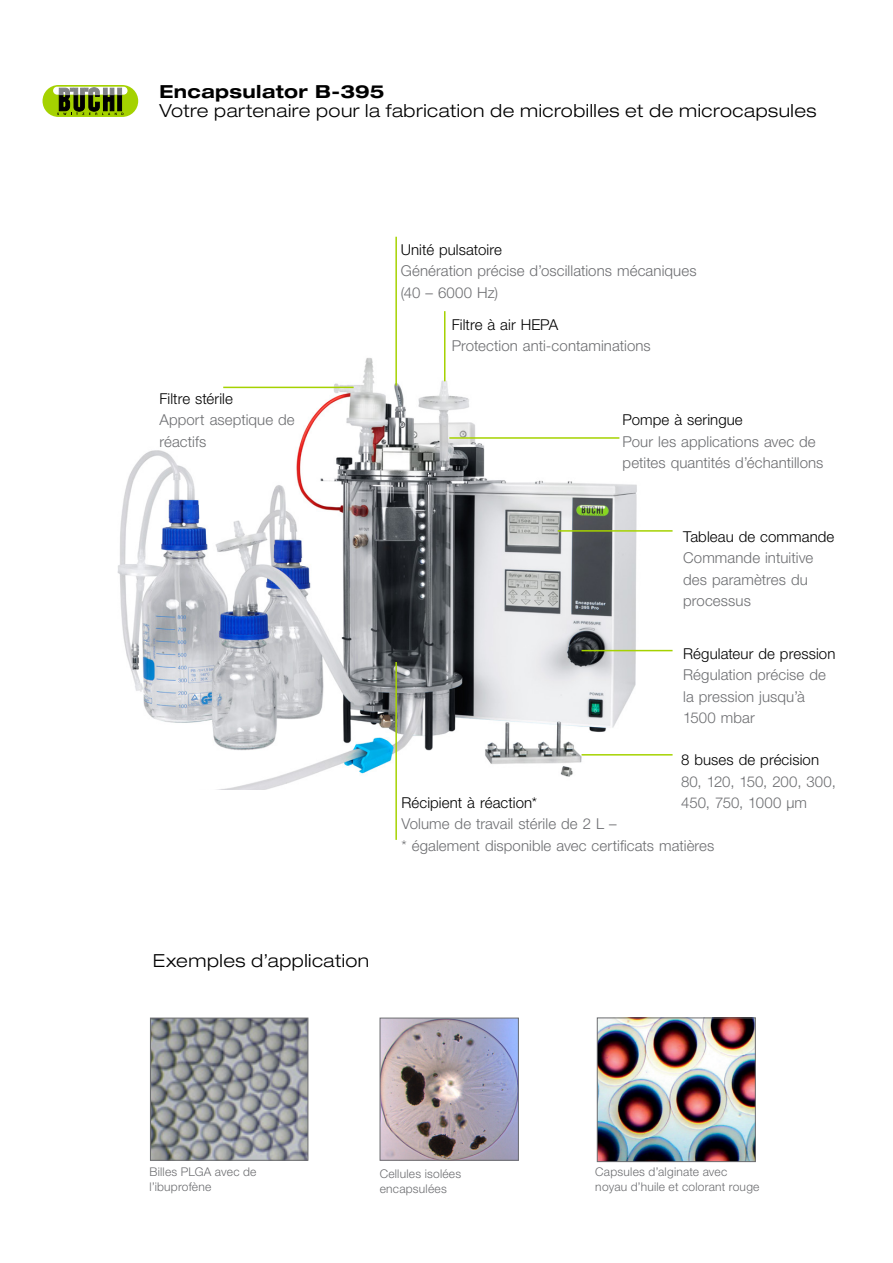
<style>
.page{position:relative;width:893px;height:1263px;background:#fff}
.page>*{position:absolute;margin:0;border:0;box-sizing:border-box;transform-origin:0 0}
.EN_Page_Subline{font:300 expanded 18px "Helvetica Neue LT Std";letter-spacing:.025em;color:#000}
.DE_Title{font:300 expanded 18px "Helvetica Neue LT Std";letter-spacing:.025em;color:#000}
.EN_Page_Headline{font:700 expanded 18px "Helvetica Neue LT Std";letter-spacing:.02em;color:#000}
.EN_Body_text_left{font:300 15px/21.3px "Helvetica Neue LT Std";letter-spacing:.005em;color:#6d6e71}
.EN_Body_text_left-2{font:300 15px "Helvetica Neue LT Std";letter-spacing:.005em;color:#000}
.EN_Footnote___page_n{font:300 12px/15px "Helvetica Neue LT Std";letter-spacing:.02em;color:#6d6e71}
.s1{color:#000}
</style>
<div class="page">
<div style="left:43px;top:85px;width:95px;height:32px;background:#a5d200;border-radius:16px"></div>
<div style="left:53px;top:87px;width:75px;height:8px;background:#fff;border-radius:4px"></div>
<svg style="left:57px;top:88px;width:66px;height:27px"></svg>
<img style="left:152px;top:1020px;width:154px;height:138px">
<div style="left:150px;top:1018px;width:158px;height:142px;border:1px solid #6d6e71"></div>
<img style="left:382px;top:1020px;width:135px;height:138px">
<div style="left:380px;top:1018px;width:139px;height:142px;border:1px solid #6d6e71"></div>
<img style="left:599px;top:1020px;width:154px;height:140px">
<div style="left:597px;top:1018px;width:158px;height:144px;border:1px solid #6d6e71"></div>
<img style="left:117px;top:317px;width:556px;height:472px">
<hr style="left:558px;top:530px;width:115px;height:2px;background:#a5d200">
<hr style="left:449px;top:437px;width:170px;height:2px;background:#a5d200">
<hr style="left:223px;top:387px;width:131px;height:1px;background:#a5d200">
<hr style="left:444px;top:311px;width:1px;height:70px;background:#a5d200">
<hr style="left:395px;top:237px;width:2px;height:149px;background:#a5d200">
<hr style="left:581px;top:650px;width:92px;height:1px;background:#a5d200">
<hr style="left:581px;top:754px;width:92px;height:1px;background:#a5d200">
<hr style="left:395px;top:662px;width:2px;height:178px;background:#a5d200">
<p class="EN_Page_Headline" style="left:159px;top:80px;width:226px">Encapsulator B-395</p>
<p class="EN_Page_Subline" style="left:159px;top:100px;width:659px">Votre partenaire pour la fabrication de microbilles et de microcapsules</p>
<p class="EN_Body_text_left-2" style="left:159px;top:389px;width:75px">Filtre stérile</p>
<p class="EN_Body_text_left" style="left:159px;top:409px;width:137px">Apport aseptique de réactifs</p>
<p class="EN_Body_text_left-2" style="left:401px;top:241px;width:103px">Unité pulsatoire</p>
<p class="EN_Body_text_left" style="left:401px;top:260px;width:297px">Génération précise d’oscillations mécaniques (40 – 6000 Hz)</p>
<p class="EN_Body_text_left-2" style="left:452px;top:315px;width:108px">Filtre à air HEPA</p>
<p class="EN_Body_text_left" style="left:452px;top:334px;width:200px">Protection anti-contaminations</p>
<p class="EN_Body_text_left" style="left:623px;top:409px;width:202px"><span class="s1">Pompe à seringue<br></span>Pour les applications avec de petites quantités d’échantillons</p>
<p class="EN_Body_text_left-2" style="left:683px;top:528px;width:153px">Tableau de commande</p>
<p class="EN_Body_text_left" style="left:683px;top:547px;width:132px">Commande intuitive des paramètres du processus</p>
<p class="EN_Body_text_left-2" style="left:683px;top:645px;width:154px">Régulateur de pression</p>
<p class="EN_Body_text_left" style="left:683px;top:664px;width:144px">Régulation précise de la pression jusqu’à<br>1500 mbar</p>
<p class="EN_Body_text_left-2" style="left:681px;top:751px;width:139px">8 buses de précision</p>
<p class="EN_Body_text_left" style="left:681px;top:770px;width:156px">80, 120, 150, 200, 300,</p>
<p class="EN_Body_text_left-2" style="left:401px;top:793px;width:137px">Récipient à réaction*</p>
<p class="EN_Body_text_left" style="left:681px;top:792px;width:128px">450, 750, 1000 µm</p>
<p class="EN_Body_text_left" style="left:401px;top:813px;width:314px">Volume de travail stérile de 2 L –<br>* également disponible avec certificats matières</p>
<p class="DE_Title" style="left:153px;top:950px;width:218px">Exemples d’application</p>
<p class="EN_Footnote___page_n" style="left:149px;top:1164px;width:108px">Billes PLGA avec de l’ibuprofène</p>
<p class="EN_Footnote___page_n" style="left:380px;top:1165px;width:83px">Cellules isolées encapsulées</p>
<p class="EN_Footnote___page_n" style="left:595px;top:1164px;width:166px">Capsules d’alginate avec noyau d’huile et colorant rouge</p>
</div>
